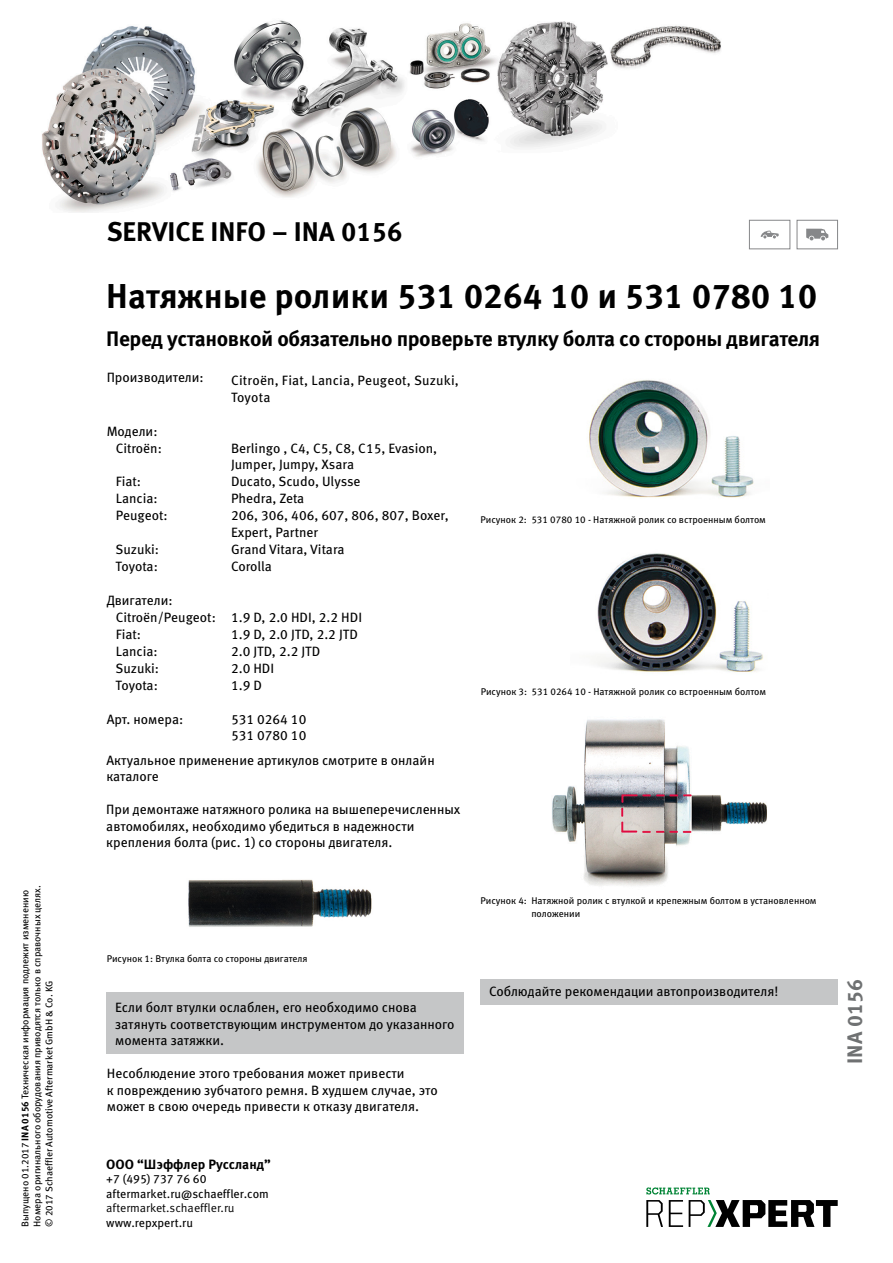
<style>
.page{position:relative;width:893px;height:1263px;background:#fff}
.page>*{position:absolute;margin:0;border:0;box-sizing:border-box;transform-origin:0 0}
.NADPIS_hlavní{font:700 34.5px "Meta Pro";color:#000}
.SERVICE_INFO{font:700 27px "Meta Pro";color:#000}
.NADPIS_menší{font:700 21px "Meta Pro";letter-spacing:-.02em;color:#000}
.t1{font:700 21px "Meta Pro";color:#6f7172}
.NORMAL_book{font:13.5px/16.5px "Meta Pro";color:#000}
.TABULKA{font:13.5px/16.5px "Meta Pro";color:#000}
.RASTR_text_běžný{font:13.5px "Meta Pro";color:#000}
.NORMAL_book-2{font:700 13.5px "Meta Pro";color:#000}
.NORMAL_book-3{font:12px "Meta Pro";color:#000}
.t2{font:12px "Meta Pro Norm";color:#000}
.OBRAZ{font:9.75px/12.8px "Meta Pro";color:#000}
.VYDÁNÍ_datum{font:9.75px/12px "Meta Pro";color:#000}
.s1{font-weight:700}
</style>
<div class="page">
<div style="left:107px;top:992px;width:357px;height:62px;background:#c5c6c7"></div>
<img style="left:188px;top:879px;width:184px;height:48px">
<img style="left:589px;top:380px;width:165px;height:118px">
<img style="left:552px;top:719px;width:215px;height:167px">
<img style="left:597px;top:553px;width:167px;height:119px">
<div style="left:480px;top:980px;width:358px;height:25px;background:#c5c6c7"></div>
<div style="left:749px;top:220px;width:41px;height:29px;border:1px solid #868789"></div>
<svg style="left:761px;top:231px;width:18px;height:7px"></svg>
<div style="left:797px;top:220px;width:41px;height:29px;border:1px solid #868789"></div>
<svg style="left:806px;top:229px;width:22px;height:11px"></svg>
<img style="left:42px;top:20px;width:679px;height:193px">
<svg style="left:646px;top:1200px;width:17px;height:27px"></svg>
<svg style="left:669px;top:1200px;width:14px;height:27px"></svg>
<svg style="left:689px;top:1200px;width:149px;height:27px"></svg>
<svg style="left:646px;top:1187px;width:64px;height:7px"></svg>
<p class="VYDÁNÍ_datum" style="left:19px;top:1227px;width:343px;rotate:-90deg">Выпущено 01.2017 <span class="s1">INA 0156</span> Техническая информация подлежит изменению<br>Номера оригинального оборудования приводятся только в справочных целях. © 2017 Schaeffler Automotive Aftermarket GmbH &amp; Co. KG</p>
<p class="SERVICE_INFO" style="left:107px;top:210px;width:297px">SERVICE INFO – INA 0156</p>
<p class="NADPIS_hlavní" style="left:106px;top:269px;width:713px">Натяжные ролики 531 0264 10 и 531 0780 10</p>
<p class="NADPIS_menší" style="left:106px;top:323px;width:715px">Перед установкой обязательно проверьте втулку болта со стороны двигателя</p>
<p class="TABULKA" style="left:107px;top:368px;width:99px">Производители:</p>
<p class="NORMAL_book" style="left:231px;top:371px;width:229px">Citroën, Fiat, Lancia, Peugeot, Suzuki,<br>Toyota</p>
<p class="TABULKA" style="left:107px;top:422px;width:52px">Модели:</p>
<p class="TABULKA" style="left:116px;top:439px;width:48px">Citroën:</p>
<p class="TABULKA" style="left:231px;top:439px;width:208px">Berlingo , C4, C5, C8, C15, Evasion,<br>Jumper, Jumpy, Xsara</p>
<p class="TABULKA" style="left:116px;top:472px;width:27px">Fiat:</p>
<p class="TABULKA" style="left:231px;top:472px;width:131px">Ducato, Scudo, Ulysse</p>
<p class="TABULKA" style="left:116px;top:489px;width:43px">Lancia:</p>
<p class="TABULKA" style="left:231px;top:489px;width:75px">Phedra, Zeta</p>
<p class="TABULKA" style="left:116px;top:506px;width:53px">Peugeot:</p>
<p class="TABULKA" style="left:231px;top:506px;width:219px">206, 306, 406, 607, 806, 807, Boxer,<br>Expert, Partner</p>
<p class="TABULKA" style="left:116px;top:540px;width:45px">Suzuki:</p>
<p class="TABULKA" style="left:231px;top:540px;width:115px">Grand Vitara, Vitara</p>
<p class="TABULKA" style="left:116px;top:557px;width:44px">Toyota:</p>
<p class="TABULKA" style="left:231px;top:557px;width:42px">Corolla</p>
<p class="TABULKA" style="left:107px;top:591px;width:67px">Двигатели:</p>
<p class="TABULKA" style="left:116px;top:608px;width:102px">Citroën/Peugeot:</p>
<p class="TABULKA" style="left:231px;top:608px;width:133px">1.9 D, 2.0 HDI, 2.2 HDI</p>
<p class="TABULKA" style="left:116px;top:625px;width:27px">Fiat:</p>
<p class="TABULKA" style="left:231px;top:625px;width:128px">1.9 D, 2.0 JTD, 2.2 JTD</p>
<p class="TABULKA" style="left:116px;top:642px;width:43px">Lancia:</p>
<p class="TABULKA" style="left:231px;top:642px;width:91px">2.0 JTD, 2.2 JTD</p>
<p class="TABULKA" style="left:116px;top:659px;width:45px">Suzuki:</p>
<p class="TABULKA" style="left:231px;top:659px;width:45px">2.0 HDI</p>
<p class="TABULKA" style="left:116px;top:676px;width:44px">Toyota:</p>
<p class="TABULKA" style="left:231px;top:676px;width:32px">1.9 D</p>
<p class="TABULKA" style="left:107px;top:710px;width:78px">Aрт. номерa:</p>
<p class="TABULKA" style="left:231px;top:710px;width:77px">531 0264 10</p>
<p class="TABULKA" style="left:231px;top:726px;width:77px">531 0780 10</p>
<p class="NORMAL_book" style="left:106px;top:751px;width:330px">Актуальное применение артикулов смотрите в онлайн каталоге</p>
<p class="NORMAL_book" style="left:106px;top:800px;width:356px">При демонтаже натяжного ролика на вышеперечисленных автомобилях, необходимо убедиться в надежности крепления болта (рис. 1) со стороны двигателя.</p>
<p class="OBRAZ" style="left:107px;top:952px;width:202px">Рисунок 1: Втулка болта со стороны двигателя</p>
<p class="NORMAL_book" style="left:115px;top:998px;width:341px">Если болт втулки ослаблен, его необходимо снова затянуть соответствующим инструментом до указанного момента затяжки.</p>
<p class="NORMAL_book" style="left:107px;top:1064px;width:332px">Несоблюдение этого требования может привести<br>к повреждению зубчатого ремня. В худшем случае, это может в свою очередь привести к отказу двигателя.</p>
<p class="NORMAL_book-2" style="left:106px;top:1154px;width:166px">ООО “Шэффлер Руссланд”</p>
<p class="NORMAL_book-3" style="left:106px;top:1170px;width:102px">+7 (495) 737 76 60</p>
<p class="NORMAL_book-3" style="left:106px;top:1184px;width:164px">aftermarket.ru@schaeffler.com</p>
<p class="t2" style="left:106px;top:1199px;width:130px">aftermarket.schaeffler.ru</p>
<p class="NORMAL_book-3" style="left:106px;top:1213px;width:88px">www.repxpert.ru</p>
<p class="OBRAZ" style="left:480px;top:512px;width:287px">Рисунок 2: 531 0780 10 - Натяжной ролик со встроенным болтом</p>
<p class="OBRAZ" style="left:481px;top:685px;width:287px">Рисунок 3: 531 0264 10 - Натяжной ролик со встроенным болтом</p>
<p class="OBRAZ" style="left:531px;top:894px;width:287px;text-indent:-51px">Рисунок 4: Натяжной ролик с втулкой и крепежным болтом в установленном положении</p>
<p class="RASTR_text_běžný" style="left:489px;top:981px;width:291px">Соблюдайте рекомендации автопроизводителя!</p>
<h3 class="t1" style="left:838px;top:1064px;width:86px;rotate:-90deg">INA 0156</h3>
</div>
